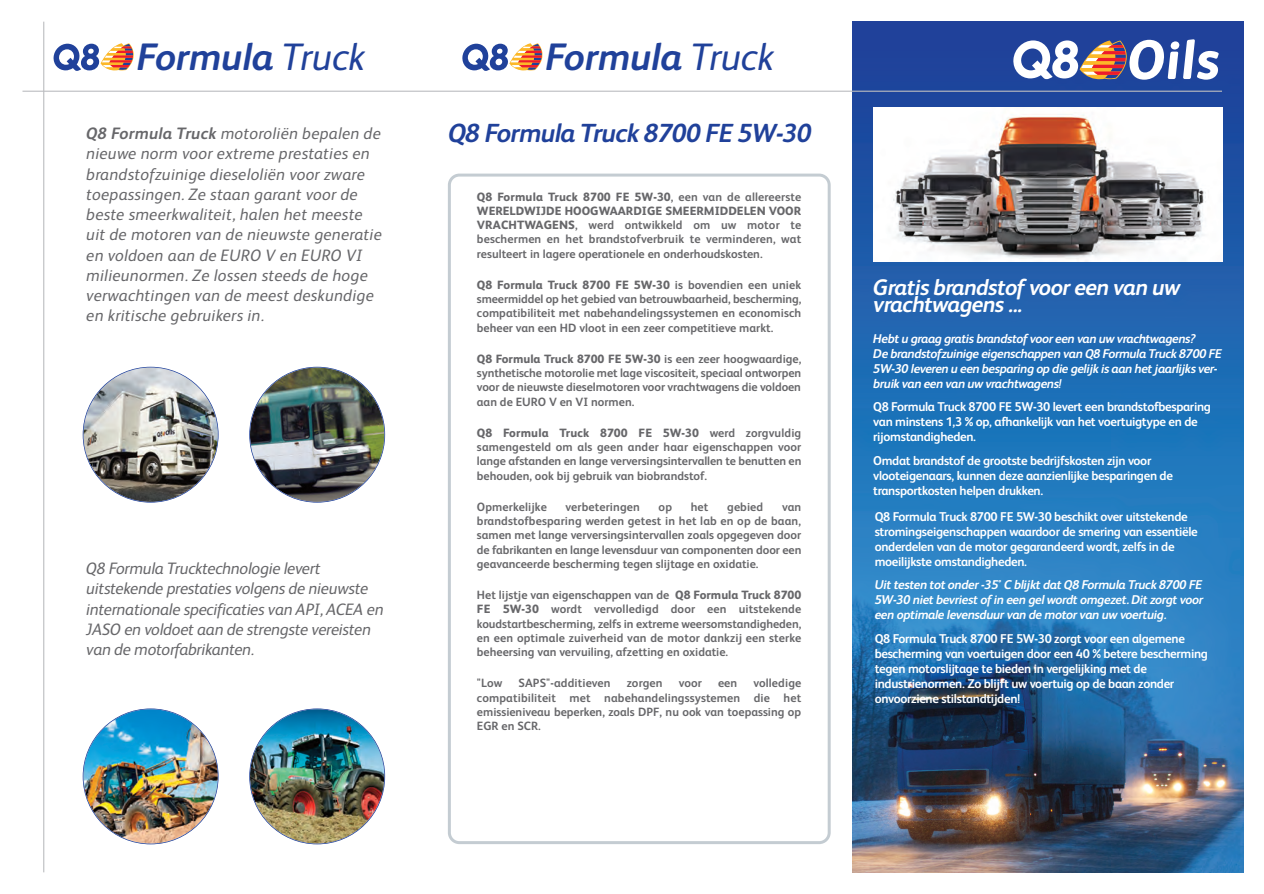
<style>
.page{position:relative;width:1264px;height:894px;background:#fff}
.page>*{position:absolute;margin:0;border:0;box-sizing:border-box;transform-origin:0 0}
.t1{font:italic 700 38.25px "FS Albert";letter-spacing:-.005em;color:#20419a}
.t2{font:italic 700 26.25px "FS Albert";letter-spacing:-.025em;color:#20419a}
.t3{font:italic 700 22.5px/17.2px "FS Albert";letter-spacing:-.025em;color:#fff}
.t4{font:italic 16.5px/20.2px "FS Albert";letter-spacing:.015em;color:#67676a}
.t5{font:italic 16.5px/20.2px "FS Albert";letter-spacing:-.015em;color:#67676a}
.t6{font:700 12.75px/15px "FS Albert";letter-spacing:-.025em;color:#fff}
.t7{font:italic 700 12.75px/15px "FS Albert";letter-spacing:-.03em;color:#fff;text-align:justify}
.t8{font:700 12px/14.2px "FS Albert";color:#67676a;text-align:justify}
.s1{font-weight:400}
.s2{font-weight:700}
.s3{font-weight:800}
</style>
<div class="page">
<img style="left:852px;top:22px;width:391px;height:850px">
<hr style="left:22px;top:91px;width:1200px;height:1px;background:#bcbdc0">
<hr style="left:43px;top:22px;width:1px;height:850px;background:#bcbdc0">
<img style="left:873px;top:108px;width:349px;height:154px">
<img style="left:83px;top:709px;width:135px;height:134px;border-radius:50%">
<img style="left:250px;top:709px;width:134px;height:134px;border-radius:50%">
<img style="left:83px;top:367px;width:135px;height:135px;border-radius:50%">
<img style="left:250px;top:367px;width:134px;height:135px;border-radius:50%">
<svg style="left:448px;top:174px;width:382px;height:670px"></svg>
<svg style="left:54px;top:43px;width:80px;height:28px"></svg>
<svg style="left:462px;top:43px;width:81px;height:28px"></svg>
<svg style="left:1012px;top:39px;width:206px;height:42px"></svg>
<h1 class="t1" style="left:137px;top:44px;width:230px">Formula <span class="s1">Truck</span></h1>
<h1 class="t1" style="left:546px;top:44px;width:230px">Formula <span class="s1">Truck</span></h1>
<p class="t4" style="left:86px;top:125px;width:297px"><span class="s2">Q8 Formula Truck</span> motoroliën bepalen de nieuwe norm voor extreme prestaties en brandstofzuinige dieseloliën voor zware toepassingen. Ze staan garant voor de beste smeerkwaliteit, halen het meeste uit de motoren van de nieuwste generatie en voldoen aan de EURO V en EURO VI milieunormen. Ze lossen steeds de hoge verwachtingen van de meest deskundige en kritische gebruikers in.</p>
<h3 class="t5" style="left:86px;top:560px;width:299px">Q8 Formula Trucktechnologie levert uitstekende prestaties volgens de nieuwste internationale specificaties van API, ACEA en JASO en voldoet aan de strengste vereisten van de motorfabrikanten.</h3>
<h2 class="t2" style="left:448px;top:124px;width:365px">Q8 Formula Truck 8700 FE 5W-30</h2>
<p class="t8" style="left:477px;top:191px;width:326px"><span class="s3">Q8 Formula Truck 8700 FE 5W-30</span>, een van de allereerste <span class="s3">WERELDWIJDE HOOGWAARDIGE SMEERMIDDELEN VOOR VRACHTWAGENS</span>, werd ontwikkeld om uw motor te beschermen en het brandstofverbruik te verminderen, wat resulteert in lagere operationele en onderhoudskosten.</p>
<p class="t8" style="left:477px;top:279px;width:326px"><span class="s3">Q8 Formula Truck 8700 FE 5W-30</span> is bovendien een uniek smeermiddel op het gebied van betrouwbaarheid, bescherming, compatibiliteit met nabehandelingssystemen en economisch beheer van een HD vloot in een zeer competitieve markt.</p>
<p class="t8" style="left:477px;top:353px;width:326px"><span class="s3">Q8 Formula Truck 8700 FE 5W-30</span> is een zeer hoogwaardige, synthetische motorolie met lage viscositeit, speciaal ontworpen voor de nieuwste dieselmotoren voor vrachtwagens die voldoen aan de EURO V en VI normen.</p>
<p class="t8" style="left:477px;top:427px;width:326px"><span class="s3">Q8 Formula Truck 8700 FE 5W-30</span> werd zorgvuldig samengesteld om als geen ander haar eigenschappen voor lange afstanden en lange verversingsintervallen te benutten en behouden, ook bij gebruik van biobrandstof.</p>
<p class="t8" style="left:477px;top:501px;width:71px">Opmerkelijke</p>
<p class="t8" style="left:565px;top:501px;width:76px">verbeteringen</p>
<p class="t8" style="left:658px;top:501px;width:15px">op</p>
<p class="t8" style="left:690px;top:501px;width:19px">het</p>
<p class="t8" style="left:727px;top:501px;width:38px">gebied</p>
<p class="t8" style="left:477px;top:501px;width:326px;text-indent:305px">van brandstofbesparing werden getest in het lab en op de baan, samen met lange verversingsintervallen zoals opgegeven door de fabrikanten en lange levensduur van componenten door een geavanceerde bescherming tegen slijtage en oxidatie.</p>
<p class="t8" style="left:477px;top:589px;width:326px">Het lijstje van eigenschappen van de <span class="s3">Q8 Formula Truck 8700<br>FE 5W-30</span> wordt vervolledigd door een uitstekende koudstartbescherming, zelfs in extreme weersomstandigheden, en een optimale zuiverheid van de motor dankzij een sterke beheersing van vervuiling, afzetting en oxidatie.</p>
<p class="t8" style="left:477px;top:677px;width:27px">"Low</p>
<p class="t8" style="left:518px;top:677px;width:93px">SAPS"-additieven</p>
<p class="t8" style="left:626px;top:677px;width:37px">zorgen</p>
<p class="t8" style="left:678px;top:677px;width:25px">voor</p>
<p class="t8" style="left:718px;top:677px;width:21px">een</p>
<p class="t8" style="left:477px;top:677px;width:326px;text-indent:276px">volledige compatibiliteit met nabehandelingssystemen die het emissieniveau beperken, zoals DPF, nu ook van toepassing op EGR en SCR.</p>
<h3 class="t3" style="left:873px;top:281px;width:309px">Gratis brandstof voor een van uw vrachtwagens ...</h3>
<p class="t7" style="left:873px;top:332px;width:350px;text-align:left">Hebt u graag gratis brandstof voor een van uw vrachtwagens?<br>De brandstofzuinige eigenschappen van Q8 Formula Truck 8700 FE 5W-30 leveren u een besparing op die gelijk is aan het jaarlijks ver&shy;bruik van een van uw vrachtwagens!</p>
<p class="t6" style="left:873px;top:401px;width:339px">Q8 Formula Truck 8700 FE 5W-30 levert een brandstofbesparing van minstens 1,3 % op, afhankelijk van het voertuigtype en de rijomstandigheden.</p>
<p class="t6" style="left:873px;top:454px;width:301px">Omdat brandstof de grootste bedrijfskosten zijn voor vlooteigenaars, kunnen deze aanzienlijke besparingen de transportkosten helpen drukken.</p>
<p class="t6" style="left:874px;top:510px;width:325px">Q8 Formula Truck 8700 FE 5W-30 beschikt over uitstekende stromingseigenschappen waardoor de smering van essentiële onderdelen van de motor gegarandeerd wordt, zelfs in de moeilijkste omstandigheden.</p>
<p class="t7" style="left:874px;top:578px;width:330px">Uit testen tot onder -35° C blijkt dat Q8 Formula Truck 8700 FE 5W-30 niet bevriest of in een gel wordt omgezet. Dit zorgt voor een optimale levensduur van de motor van uw voertuig.</p>
<p class="t6" style="left:874px;top:632px;width:335px">Q8 Formula Truck 8700 FE 5W-30 zorgt voor een algemene bescherming van voertuigen door een 40 % betere bescherming tegen motorslijtage te bieden in vergelijking met de industrienormen. Zo blijft uw voertuig op de baan zonder onvoorziene stilstandtijden!</p>
</div>
